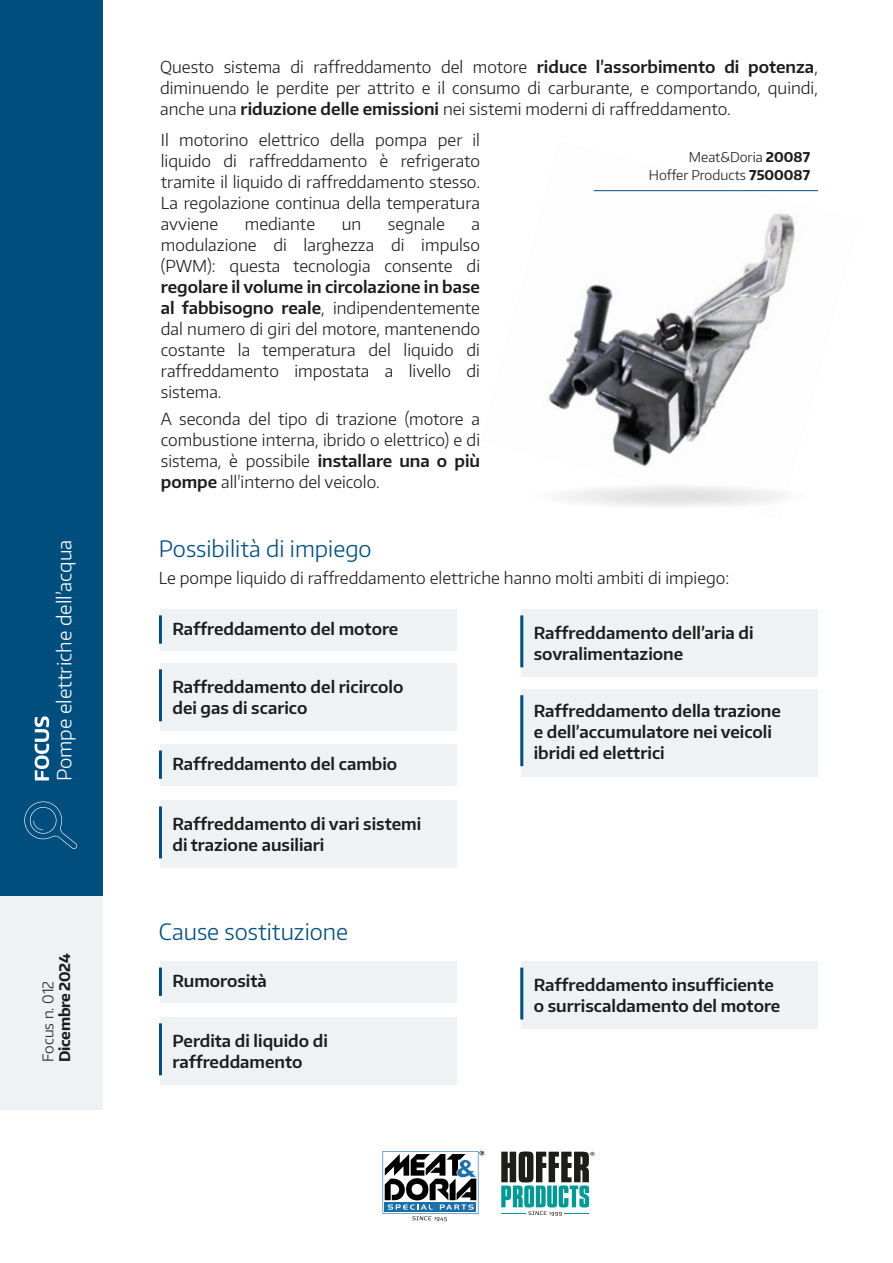
<style>
.page{position:relative;width:893px;height:1263px;background:#fff}
.page>*{position:absolute;margin:0;border:0;box-sizing:border-box;transform-origin:0 0}
.t1{font:300 22.5px "Encode Sans";color:#004e7e}
.t2{font:300 19.5px "Encode Sans";color:#fff}
.t3{font:300 16.5px/21px "Encode Sans";color:#1d1d1b;text-align:justify}
.t4{font:600 16.5px/21px "Encode Sans";color:#1d1d1b}
.t5{font:700 14.7px "Encode Sans";letter-spacing:-.02em;color:#1d1d1b}
.t6{font:300 14.7px "Encode Sans";color:#1d1d1b}
.t7{font:300 13.5px/18.1px "Encode Sans";color:#1d1d1b;text-align:right}
.s1{font-weight:600}
.s2{font-weight:700}
</style>
<div class="page">
<img style="left:548px;top:190px;width:270px;height:277px">
<div style="left:531px;top:484px;width:278px;height:25px;background:#fcfbfc;border-radius:50%"></div>
<div style="left:532px;top:484px;width:276px;height:24px;background:#fafafa;border-radius:50%"></div>
<div style="left:555px;top:486px;width:229px;height:21px;background:#f5f5f5;border-radius:50%"></div>
<div style="left:556px;top:486px;width:228px;height:20px;background:#f4f4f4;border-radius:50%"></div>
<div style="left:568px;top:487px;width:204px;height:19px;background:#f0efef;border-radius:50%"></div>
<div style="left:592px;top:489px;width:156px;height:15px;background:#eaeaea;border-radius:50%"></div>
<div style="left:621px;top:492px;width:98px;height:9px;background:#e4e4e4;border-radius:50%"></div>
<svg style="left:382px;top:1151px;width:102px;height:70px"></svg>
<svg style="left:501px;top:1151px;width:93px;height:65px"></svg>
<div style="left:0;top:0;width:103px;height:897px;background:#004e7e"></div>
<div style="left:0;top:897px;width:103px;height:213px;background:#eff2f4"></div>
<svg style="left:24px;top:801px;width:54px;height:48px"></svg>
<svg style="left:35px;top:716px;width:14px;height:64px"></svg>
<div style="left:160px;top:609px;width:297px;height:41px;background:#eff2f4"></div>
<hr style="left:159px;top:615px;width:3px;height:29px;background:#004e7e">
<div style="left:160px;top:744px;width:297px;height:41px;background:#eff2f4"></div>
<hr style="left:159px;top:750px;width:3px;height:29px;background:#004e7e">
<div style="left:522px;top:609px;width:296px;height:68px;background:#eff2f4"></div>
<hr style="left:520px;top:615px;width:3px;height:52px;background:#004e7e">
<div style="left:160px;top:663px;width:297px;height:68px;background:#eff2f4"></div>
<hr style="left:159px;top:669px;width:3px;height:52px;background:#004e7e">
<div style="left:160px;top:800px;width:297px;height:68px;background:#eff2f4"></div>
<hr style="left:159px;top:806px;width:3px;height:52px;background:#004e7e">
<div style="left:522px;top:689px;width:296px;height:87px;background:#eff2f4"></div>
<hr style="left:520px;top:695px;width:3px;height:71px;background:#004e7e">
<div style="left:522px;top:961px;width:296px;height:68px;background:#eff2f4"></div>
<hr style="left:520px;top:967px;width:3px;height:52px;background:#004e7e">
<div style="left:160px;top:1017px;width:297px;height:68px;background:#eff2f4"></div>
<hr style="left:159px;top:1023px;width:3px;height:52px;background:#004e7e">
<div style="left:160px;top:961px;width:297px;height:41px;background:#eff2f4"></div>
<hr style="left:159px;top:967px;width:3px;height:29px;background:#004e7e">
<hr style="left:594px;top:190px;width:224px;height:1px;background:#004e7e">
<p class="t2" style="left:52px;top:781px;width:243px;rotate:-90deg">Pompe elettriche dell’acqua</p>
<p class="t5" style="left:55px;top:1062px;width:110px;rotate:-90deg">Dicembre 2024</p>
<p class="t6" style="left:38px;top:1062px;width:83px;rotate:-90deg">Focus n. 012</p>
<p class="t3" style="left:160px;top:56px;width:659px">Questo sistema di raffreddamento del motore <span class="s1">riduce l'assorbimento di potenza</span>, diminuendo le perdite per attrito e il consumo di carburante, e comportando, quindi, anche una <span class="s1">riduzione delle emissioni</span> nei sistemi moderni di raffreddamento.</p>
<p class="t3" style="left:161px;top:129px;width:321px">Il motorino elettrico della pompa per il liquido di raffreddamento è refrigerato tramite il liquido di raffreddamento stesso.<br>La regolazione continua della temperatura avviene</p>
<p class="t7" style="left:649px;top:148px;width:163px">Meat&amp;Doria <span class="s2">20087<br></span>Hoffer Products <span class="s2">7500087</span></p>
<p class="t3" style="left:245px;top:213px;width:72px">mediante</p>
<p class="t3" style="left:342px;top:213px;width:21px">un</p>
<p class="t3" style="left:388px;top:213px;width:58px">segnale</p>
<p class="t3" style="left:161px;top:213px;width:321px;text-indent:311px">a modulazione di larghezza di impulso (PWM): questa tecnologia consente di</p>
<p class="t3" style="left:161px;top:276px;width:321px"><span class="s1">regolare il volume in circolazione in base al fabbisogno reale</span>, indipendentemente dal numero di giri del motore, mantenendo costante la temperatura del liquido di raffreddamento impostata a livello di sistema.</p>
<p class="t3" style="left:161px;top:408px;width:321px">A seconda del tipo di trazione (motore a combustione interna, ibrido o elettrico) e di sistema, è possibile <span class="s1">installare una o più pompe</span> all'interno del veicolo.</p>
<h1 class="t1" style="left:159px;top:534px;width:214px">Possibilità di impiego</h1>
<p class="t3" style="left:159px;top:567px;width:572px">Le pompe liquido di raffreddamento elettriche hanno molti ambiti di impiego:</p>
<p class="t4" style="left:172px;top:618px;width:227px">Raffreddamento del motore</p>
<p class="t4" style="left:534px;top:621px;width:221px">Raffreddamento dell’aria di sovralimentazione</p>
<p class="t4" style="left:172px;top:675px;width:232px">Raffreddamento del ricircolo dei gas di scarico</p>
<p class="t4" style="left:172px;top:753px;width:226px">Raffreddamento del cambio</p>
<p class="t4" style="left:172px;top:812px;width:250px">Raffreddamento di vari sistemi di trazione ausiliari</p>
<h1 class="t1" style="left:159px;top:916px;width:191px">Cause sostituzione</h1>
<p class="t4" style="left:172px;top:970px;width:96px">Rumorosità</p>
<p class="t4" style="left:172px;top:1029px;width:157px">Perdita di liquido di raffreddamento</p>
<p class="t4" style="left:534px;top:700px;width:249px">Raffreddamento della trazione e dell’accumulatore nei veicoli ibridi ed elettrici</p>
<p class="t4" style="left:534px;top:974px;width:248px">Raffreddamento insufficiente o surriscaldamento del motore</p>
</div>
